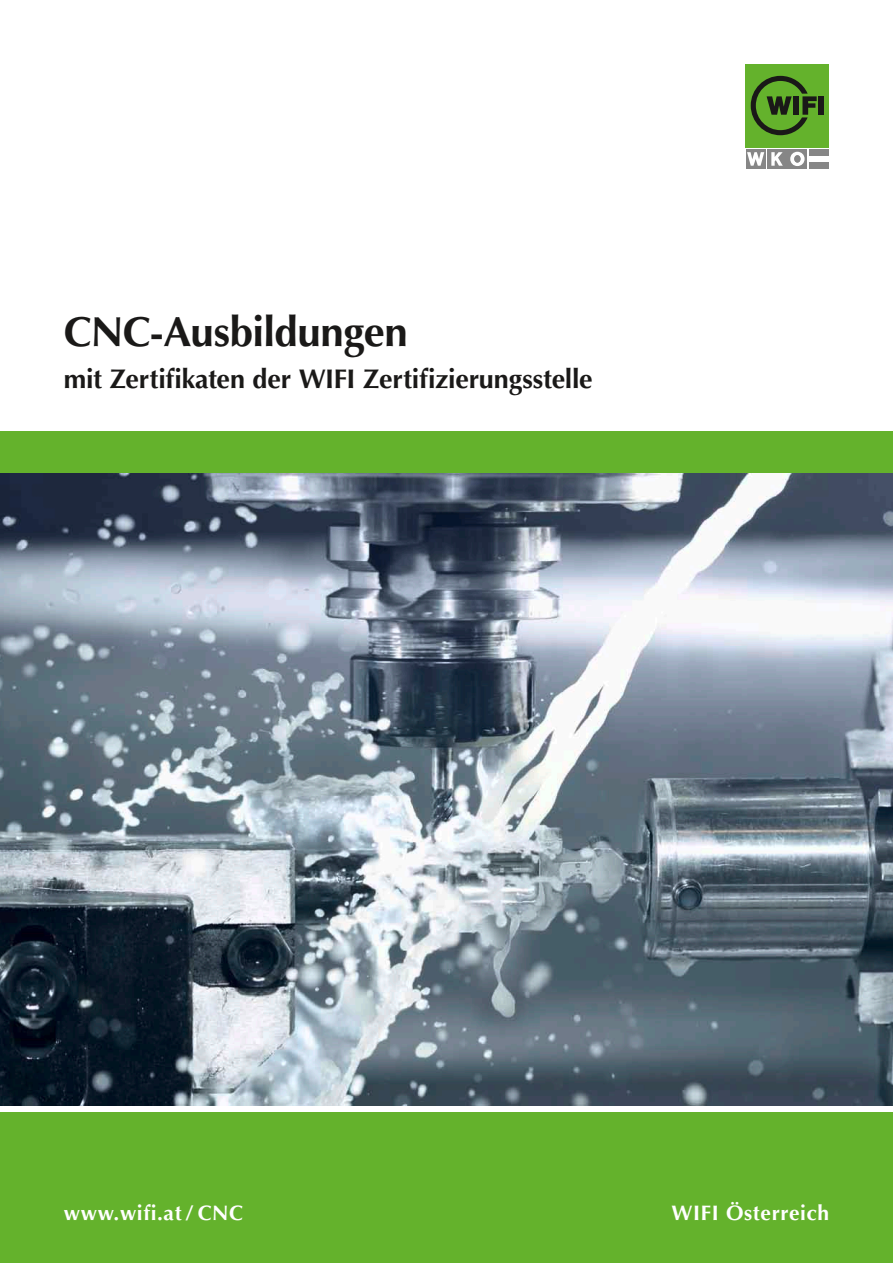
<style>
.page{position:relative;width:893px;height:1263px;background:#fff}
.page>*{position:absolute;margin:0;border:0;box-sizing:border-box;transform-origin:0 0}
.t1{font:700 42px "Optima LT Std";letter-spacing:-.01em;color:#1a1918}
.t2{font:700 27px "Optima LT Std";letter-spacing:-.01em;color:#1a1918}
.t3{font:700 21px "Optima LT Std";letter-spacing:.03em;color:#fff}
</style>
<div class="page">
<div style="left:0;top:1105px;width:893px;height:158px;background:#64b22c"></div>
<div style="left:0;top:1105px;width:893px;height:6px;background:#fff"></div>
<div style="left:746px;top:64px;width:83px;height:83px;background:#64b22c"></div>
<div style="left:787px;top:149px;width:20px;height:20px;background:#868686"></div>
<div style="left:767px;top:149px;width:19px;height:20px;background:#868686"></div>
<svg style="left:771px;top:152px;width:12px;height:14px"></svg>
<div style="left:746px;top:149px;width:20px;height:20px;background:#868686"></div>
<svg style="left:747px;top:152px;width:17px;height:14px"></svg>
<div style="left:809px;top:149px;width:20px;height:7px;background:#868686"></div>
<div style="left:809px;top:162px;width:20px;height:7px;background:#868686"></div>
<div style="left:818px;top:96px;width:6px;height:19px;background:#1a1918"></div>
<svg style="left:751px;top:76px;width:66px;height:59px"></svg>
<svg style="left:790px;top:152px;width:15px;height:14px"></svg>
<div style="left:794px;top:155px;width:6px;height:8px;background:#868686;border-radius:50%"></div>
<div style="left:0;top:431px;width:893px;height:43px;background:#64b22c"></div>
<img style="left:0;top:474px;width:893px;height:631px">
<h1 class="t1" style="left:64px;top:308px;width:345px">CNC-Ausbildungen</h1>
<p class="t2" style="left:64px;top:364px;width:530px">mit Zertifikaten der WIFI Zertifizierungsstelle</p>
<p class="t3" style="left:64px;top:1201px;width:180px">www.wifi.at / C NC</p>
<p class="t3" style="left:671px;top:1201px;width:159px">WIFI Österreich</p>
</div>
